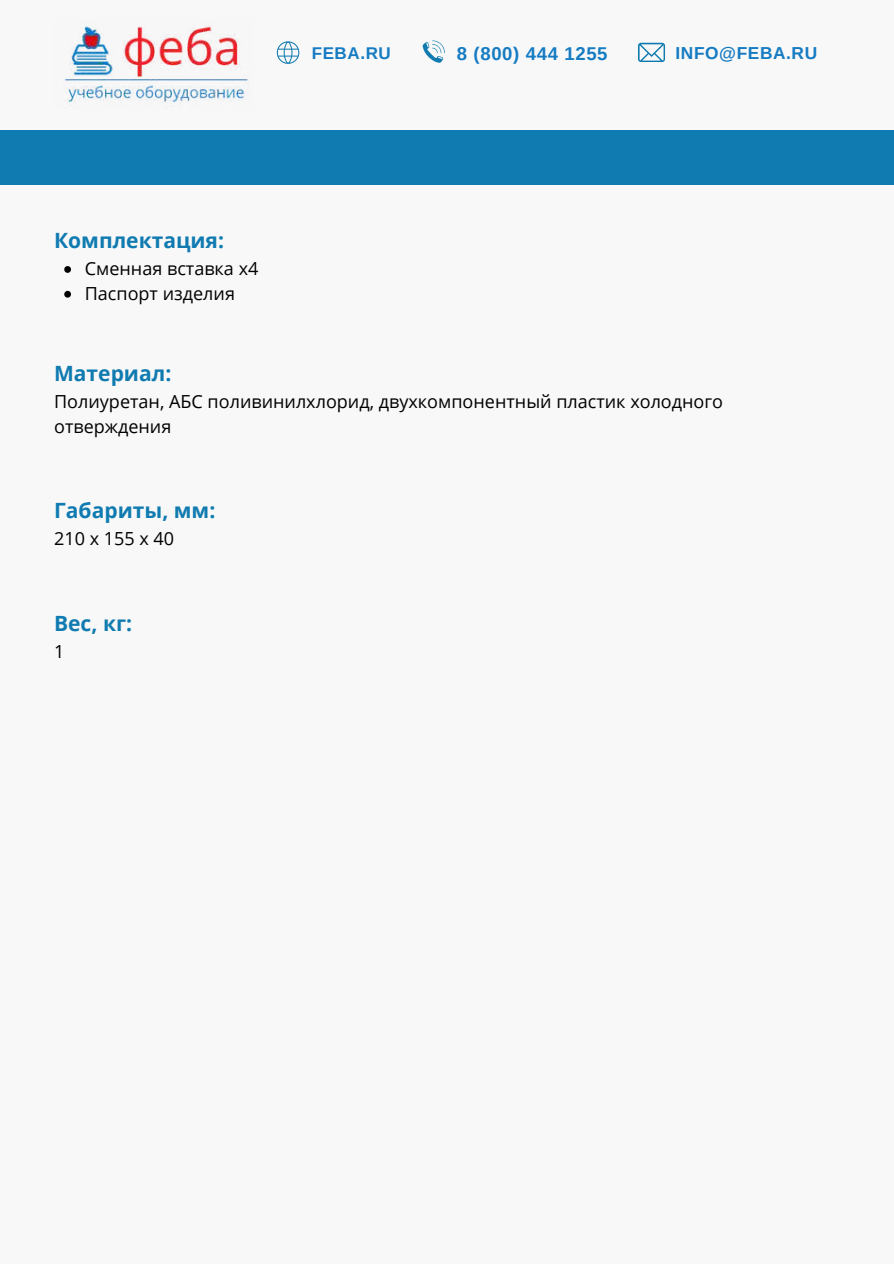
<style>
.page{position:relative;width:894px;height:1264px;background:#fff}
.page>*{position:absolute;margin:0;border:0;box-sizing:border-box;transform-origin:0 0}
.t1{font:700 21px "Open Sans";color:#107bb1}
.t2{font:700 18.45px "Arimo";letter-spacing:.035em;color:#157bc2}
.t3{font:18px/24.8px "Open Sans";color:#000}
.t4{font:700 17.25px "Arimo";letter-spacing:.035em;color:#157bc2}
.t5{font:700 16.95px "Arimo";letter-spacing:.035em;color:#157bc2}
</style>
<div class="page">
<div style="left:0;top:1px;width:893px;height:1262px;background:#f8f8f8"></div>
<div style="left:0;top:129px;width:893px;height:55px;background:#107bb1"></div>
<img style="left:64px;top:26px;width:186px;height:77px">
<svg style="left:277px;top:41px;width:22px;height:23px"></svg>
<svg style="left:422px;top:40px;width:22px;height:23px"></svg>
<svg style="left:638px;top:43px;width:26px;height:19px"></svg>
<svg style="left:64px;top:266px;width:7px;height:7px"></svg>
<svg style="left:64px;top:291px;width:7px;height:6px"></svg>
<p class="t5" style="left:311px;top:42px;width:81px">FEBA.RU</p>
<p class="t2" style="left:457px;top:41px;width:152px">8 (800) 444 1255</p>
<p class="t4" style="left:675px;top:42px;width:143px">INFO@FEBA.RU</p>
<p class="t1" style="left:54px;top:226px;width:171px">Комплектация:</p>
<p class="t3" style="left:85px;top:256px;width:175px">Сменная вставка х4<br>Паспорт изделия</p>
<p class="t1" style="left:54px;top:358px;width:119px">Материал:</p>
<p class="t3" style="left:54px;top:388px;width:670px">Полиуретан, АБС поливинилхлорид, двухкомпонентный пластик холодного отверждения</p>
<p class="t1" style="left:54px;top:496px;width:163px">Габариты, мм:</p>
<p class="t3" style="left:54px;top:526px;width:122px">210 х 155 х 40</p>
<p class="t1" style="left:54px;top:608px;width:79px">Вес, кг:</p>
<p class="t3" style="left:54px;top:638px;width:12px">1</p>
</div>
